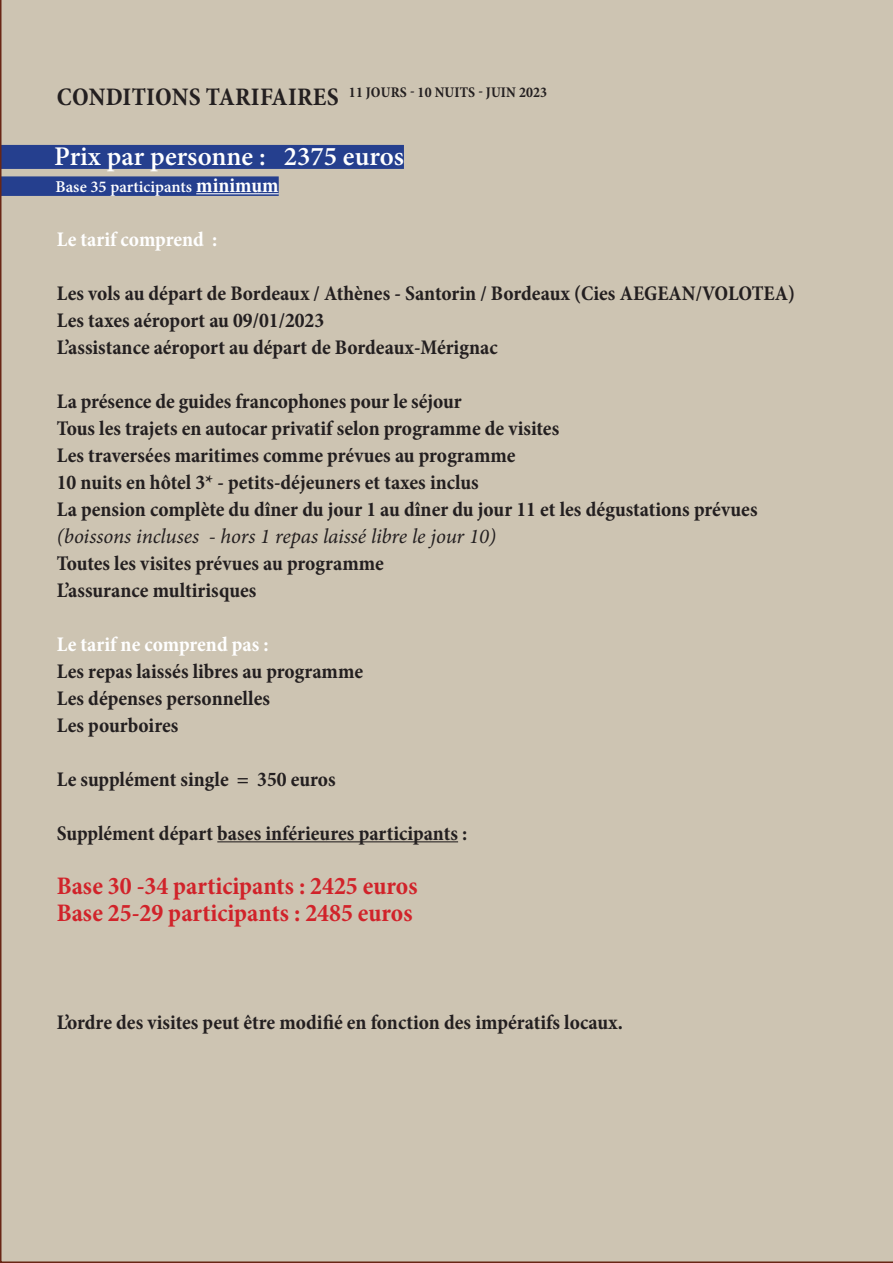
<style>
.page{position:relative;width:893px;height:1263px;background:#cdc4b2}
.page>*{position:absolute;margin:0;border:0;box-sizing:border-box;transform-origin:0 0}
.t1{font:600 27px "Minion Pro";color:#fff}
.t2{font:700 condensed 25.5px "Minion Pro";color:#d1232a}
.t3{font:700 condensed 21px "Minion Pro";color:#231f20}
.t4{font:italic 21px "Minion Pro";letter-spacing:-.005em;color:#231f20}
.t5{font:700 condensed 21px "Minion Pro";color:#fff}
.t6{font:600 16.5px "Minion Pro";color:#fff}
.t7{font:700 condensed 14.85px "Minion Pro";letter-spacing:.01em;color:#231f20}
.s1{font-size:25.5px}
.s2{font-weight:700;font-stretch:condensed;font-size:21px}
</style>
<div class="page">
<p class="t7" style="left:57px;top:82px;width:492px"><span class="s1">CONDITIONS TARIFAIRES</span> 11 JOURS - 10 NUITS - JUIN 2023</p>
<p class="t1" style="left:54px;top:137px;width:351px">Prix par personne : 2375 euros</p>
<p class="t6" style="left:56px;top:175px;width:225px">Base 35 participants <span class="s2">minimum</span></p>
<p class="t5" style="left:57px;top:224px;width:162px">Le tarif comprend :</p>
<p class="t3" style="left:57px;top:278px;width:740px">Les vols au départ de Bordeaux / Athènes - Santorin / Bordeaux (Cies AEGEAN/VOLOTEA)</p>
<p class="t3" style="left:57px;top:305px;width:269px">Les taxes aéroport au 09/01/2023</p>
<p class="t3" style="left:57px;top:332px;width:442px">L’assistance aéroport au départ de Bordeaux-Mérignac</p>
<p class="t3" style="left:57px;top:386px;width:407px">La présence de guides francophones pour le séjour</p>
<p class="t3" style="left:57px;top:413px;width:504px">Tous les trajets en autocar privatif selon programme de visites</p>
<p class="t3" style="left:57px;top:440px;width:460px">Les traversées maritimes comme prévues au programme</p>
<p class="t3" style="left:57px;top:467px;width:424px">10 nuits en hôtel 3* - petits-déjeuners et taxes inclus</p>
<p class="t3" style="left:57px;top:494px;width:702px">La pension complète du dîner du jour 1 au dîner du jour 11 et les dégustations prévues</p>
<p class="t4" style="left:57px;top:522px;width:441px">(boissons incluses - hors 1 repas laissé libre le jour 10)</p>
<p class="t3" style="left:57px;top:548px;width:329px">Toutes les visites prévues au programme</p>
<p class="t3" style="left:57px;top:575px;width:201px">L’assurance multirisques</p>
<p class="t5" style="left:57px;top:629px;width:213px">Le tarif ne comprend pas :</p>
<p class="t3" style="left:57px;top:656px;width:308px">Les repas laissés libres au programme</p>
<p class="t3" style="left:57px;top:683px;width:215px">Les dépenses personnelles</p>
<p class="t3" style="left:57px;top:710px;width:123px">Les pourboires</p>
<p class="t3" style="left:57px;top:764px;width:281px">Le supplément single = 350 euros</p>
<p class="t3" style="left:57px;top:818px;width:412px">Supplément départ bases inférieures participants :</p>
<p class="t2" style="left:57px;top:868px;width:362px">Base 30 -34 participants : 2425 euros</p>
<p class="t2" style="left:57px;top:895px;width:357px">Base 25-29 participants : 2485 euros</p>
<p class="t3" style="left:57px;top:1007px;width:568px">L’ordre des visites peut être modifié en fonction des impératifs locaux.</p>
</div>
